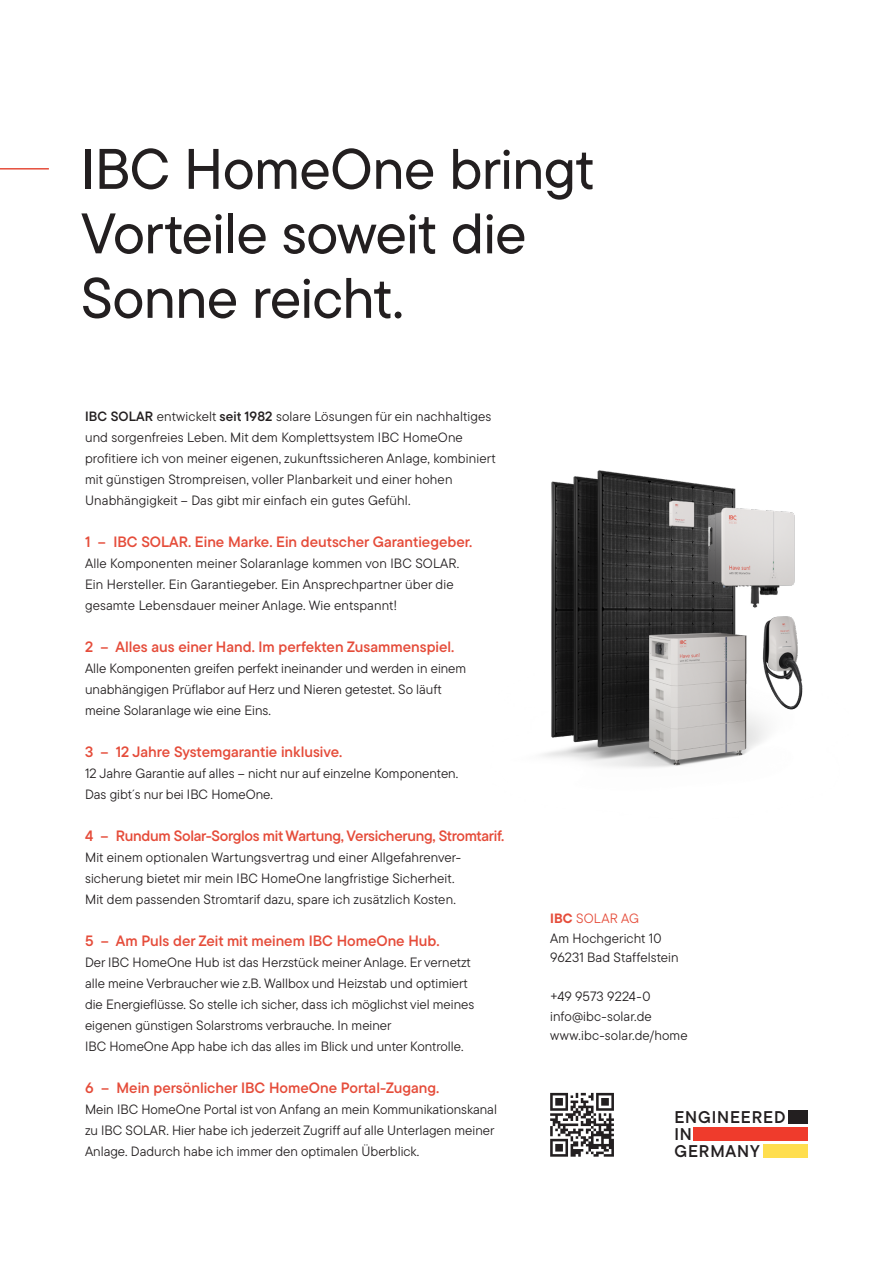
<style>
.page{position:relative;width:893px;height:1263px;background:#fff}
.page>*{position:absolute;margin:0;border:0;box-sizing:border-box;transform-origin:0 0}
.t1{font:500 57px/64.5px "IBCSOLAR";letter-spacing:-.01em;color:#231f20}
.t2{font:16.95px/17px "IBCSOLAR Db";letter-spacing:.05em;color:#231f20}
.t3{font:15px "IBCSOLAR Db";color:#e54c3a}
.t4{font:15px "IBCSOLAR Db";letter-spacing:-.02em;color:#e54c3a}
.t5{font:13.5px/21px "IBCSOLAR";color:#231f20}
.s1{font-family:"IBCSOLAR Db"}
.s2{font-weight:700;color:#e54c3a}
.s3{color:#e54c3a}
</style>
<div class="page">
<img style="left:543px;top:470px;width:260px;height:298px">
<hr style="left:0;top:168px;width:49px;height:2px;background:#e54c3a">
<svg style="left:550px;top:1093px;width:64px;height:64px"></svg>
<div style="left:788px;top:1110px;width:20px;height:14px;background:#231f20"></div>
<div style="left:693px;top:1127px;width:115px;height:13px;background:#ef3b2c"></div>
<div style="left:763px;top:1144px;width:45px;height:13px;background:#ffde4e"></div>
<h1 class="t1" style="left:81px;top:136px;width:515px">IBC HomeOne bringt<br>Vorteile soweit die<br>Sonne reicht.</h1>
<p class="t5" style="left:85px;top:406px;width:412px"><span class="s1">IBC SOLAR</span> entwickelt <span class="s1">seit 1982</span> solare Lösungen für ein nachhaltiges und sorgenfreies Leben. Mit dem Komplettsystem IBC HomeOne profitiere ich von meiner eigenen, zukunftssicheren Anlage, kombiniert mit günstigen Strompreisen, voller Planbarkeit und einer hohen Unabhängigkeit – Das gibt mir einfach ein gutes Gefühl.</p>
<p class="t3" style="left:85px;top:530px;width:389px">1 – IBC SOLAR. Eine Marke. Ein deutscher Garantiegeber.</p>
<p class="t5" style="left:85px;top:553px;width:376px">Alle Komponenten meiner Solaranlage kommen von IBC SOLAR.<br>Ein Hersteller. Ein Garantiegeber. Ein Ansprechpartner über die gesamte Lebensdauer meiner Anlage. Wie entspannt!</p>
<p class="t3" style="left:85px;top:635px;width:371px">2 – Alles aus einer Hand. Im perfekten Zusammenspiel.</p>
<p class="t5" style="left:85px;top:658px;width:383px">Alle Komponenten greifen perfekt ineinander und werden in einem unabhängigen Prüflabor auf Herz und Nieren getestet. So läuft meine Solaranlage wie eine Eins.</p>
<p class="t3" style="left:85px;top:740px;width:259px">3 – 12 Jahre Systemgarantie inklusive.</p>
<p class="t5" style="left:85px;top:763px;width:375px">12 Jahre Garantie auf alles – nicht nur auf einzelne Komponenten.<br>Das gibt´s nur bei IBC HomeOne.</p>
<p class="t4" style="left:85px;top:824px;width:421px">4 – Rundum Solar-Sorglos mit Wartung, Versicherung, Stromtarif.</p>
<p class="t5" style="left:85px;top:847px;width:377px">Mit einem optionalen Wartungsvertrag und einer Allgefahrenver&shy;sicherung bietet mir mein IBC HomeOne langfristige Sicherheit.<br>Mit dem passenden Stromtarif dazu, spare ich zusätzlich Kosten.</p>
<p class="t3" style="left:85px;top:929px;width:356px">5 – Am Puls der Zeit mit meinem IBC HomeOne Hub.</p>
<p class="t5" style="left:85px;top:952px;width:391px">Der IBC HomeOne Hub ist das Herzstück meiner Anlage. Er vernetzt alle meine Verbraucher wie z.B. Wallbox und Heizstab und optimiert die Energieflüsse. So stelle ich sicher, dass ich möglichst viel meines eigenen günstigen Solarstroms verbrauche. In meiner<br>IBC HomeOne App habe ich das alles im Blick und unter Kontrolle.</p>
<p class="t3" style="left:85px;top:1076px;width:356px">6 – Mein persönlicher IBC HomeOne Portal-Zugang.</p>
<p class="t5" style="left:85px;top:1099px;width:413px">Mein IBC HomeOne Portal ist von Anfang an mein Kommunikationskanal zu IBC SOLAR. Hier habe ich jederzeit Zugriff auf alle Unterlagen meiner<br>Anlage. Dadurch habe ich immer den optimalen Überblick.</p>
<p class="t5" style="left:550px;top:909px;width:130px;line-height:19.5px"><span class="s2">IBC</span> <span class="s3">SOLAR AG<br></span>Am Hochgericht 10<br>96231 Bad Staffelstein</p>
<p class="t5" style="left:550px;top:987px;width:139px;line-height:19.5px">+49 9573 9224-0 info@ibc-solar.de www.ibc-solar.de/home</p>
<p class="t2" style="left:674px;top:1108px;width:113px">ENGINEERED<br>IN<br>GERMANY</p>
</div>
